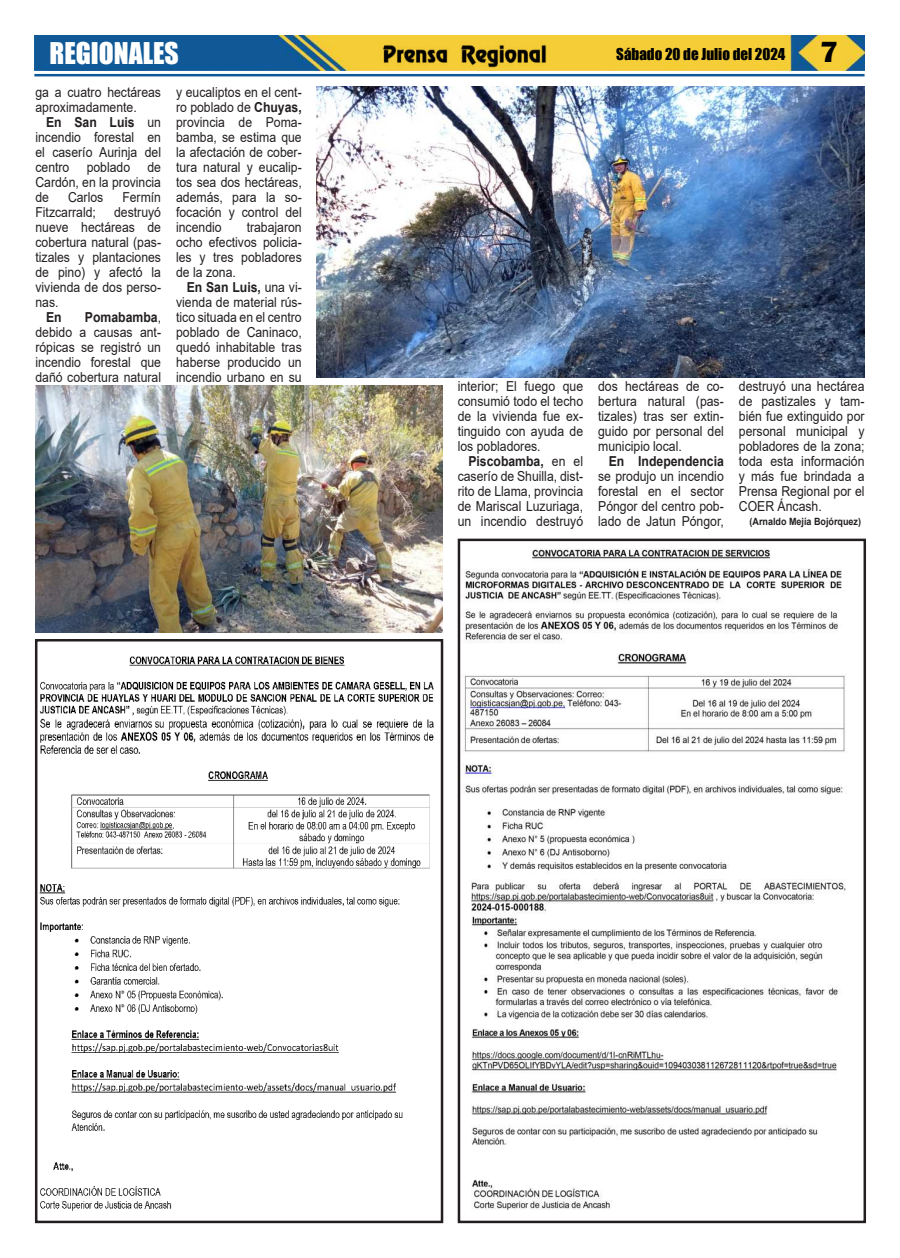
<style>
.page{position:relative;width:900px;height:1258px;background:#fff}
.page>*{position:absolute;margin:0;border:0;box-sizing:border-box;transform-origin:0 0}
.t1{font:27.5px "Impact";color:#fff}
.t2{font:15px "Impact";color:#000}
.t3{font:13.75px/15px "Arial";color:#231f20;text-align:justify;scale:.89 1}
.t4{font:700 13.75px "Arial";color:#231f20;scale:.89 1}
.t5{font:700 10px "Arial";color:#231f20;scale:.9 1}
.s1{font-family:"Britannic";font-weight:700;font-size:30px}
.s2{font-weight:700}
</style>
<div class="page">
<img style="left:34px;top:35px;width:831px;height:35px">
<hr style="left:34px;top:74px;width:831px;height:2px;background:#0f5998">
<img style="left:380px;top:41px;width:169px;height:27px">
<img style="left:39px;top:656px;width:395px;height:555px">
<div style="left:35px;top:639px;width:408px;height:584px;border:2px solid #231f20"></div>
<img style="left:462px;top:548px;width:384px;height:662px">
<div style="left:458px;top:539px;width:408px;height:684px;border:2px solid #231f20"></div>
<img style="left:317px;top:87px;width:547px;height:290px">
<img style="left:35px;top:386px;width:408px;height:246px">
<h1 class="t1" style="left:50px;top:38px;width:131px">REGIONALES</h1>
<p class="t2" style="left:616px;top:46px;width:224px">Sábado 20 de Julio del 2024 <span class="s1">7</span></p>
<p class="t3" style="left:35px;top:86px;width:143px">ga a cuatro hectáreas aproximadamente.</p>
<p class="t3" style="left:35px;top:116px;width:143px;text-indent:11px"><span class="s2">En San Luis</span> un incendio forestal en el caserío Aurinja del centro</p>
<p class="t3" style="left:176px;top:86px;width:143px">y eucaliptos en el cent&shy;ro poblado de <span class="s2">Chuyas, </span>provincia de Poma&shy;bamba, se estima que la afectación de cober&shy;tura natural y eucalip&shy;tos sea dos hectáreas, además, para la so&shy;focación y control del incendio</p>
<p class="t3" style="left:35px;top:161px;width:143px;text-indent:112px">de Cardón, en la provincia de</p>
<p class="t3" style="left:87px;top:161px;width:50px">poblado</p>
<p class="t3" style="left:68px;top:191px;width:41px">Carlos</p>
<p class="t3" style="left:122px;top:191px;width:45px">Fermín</p>
<p class="t3" style="left:35px;top:206px;width:69px">Fitzcarrald;</p>
<p class="t3" style="left:35px;top:206px;width:143px;text-indent:79px">destruyó nueve hectáreas de cobertura natural (pas&shy;tizales y plantaciones de pino) y afectó la vivienda de dos perso&shy;nas.</p>
<p class="t4" style="left:46px;top:312px;width:19px">En</p>
<p class="t3" style="left:176px;top:221px;width:143px;text-indent:71px">trabajaron ocho efectivos policia&shy;les y tres pobladores de la zona.</p>
<p class="t3" style="left:176px;top:281px;width:143px;text-indent:11px"><span class="s2">En San Luis,</span> una vi&shy;vienda de material rús&shy;tico situada en el centro poblado de Caninaco, quedó inhabitable tras haberse producido un incendio urbano en su</p>
<p class="t3" style="left:35px;top:311px;width:143px;text-indent:50px"><span class="s2">Pomabamba</span>, debido a causas ant&shy;rópicas se registró un incendio forestal que dañó cobertura natural</p>
<p class="t3" style="left:458px;top:380px;width:142px">interior; El fuego que consumió todo el techo de la vivienda fue ex&shy;tinguido con ayuda de los pobladores.</p>
<p class="t3" style="left:458px;top:455px;width:142px;text-indent:11px"><span class="s2">Piscobamba,</span> en el caserío de Shuilla, dist&shy;rito de Llama, provincia de Mariscal Luzuriaga, un incendio destruyó</p>
<p class="t3" style="left:598px;top:380px;width:143px">dos hectáreas de co&shy;bertura natural (pas&shy;tizales) tras ser extin&shy;guido por personal del municipio local.</p>
<p class="t4" style="left:609px;top:456px;width:131px">En Independencia</p>
<p class="t3" style="left:598px;top:470px;width:143px">se produjo un incendio forestal en el sector Póngor del centro pob&shy;lado de Jatun Póngor,</p>
<p class="t3" style="left:739px;top:380px;width:143px">destruyó una hectárea de pastizales y tam&shy;bién fue extinguido por personal municipal y pobladores de la zona; toda esta información y más fue brindada a Prensa Regional por el COER Áncash.</p>
<p class="t5" style="left:750px;top:517px;width:125px">(Arnaldo Mejía Bojórquez)</p>
</div>
